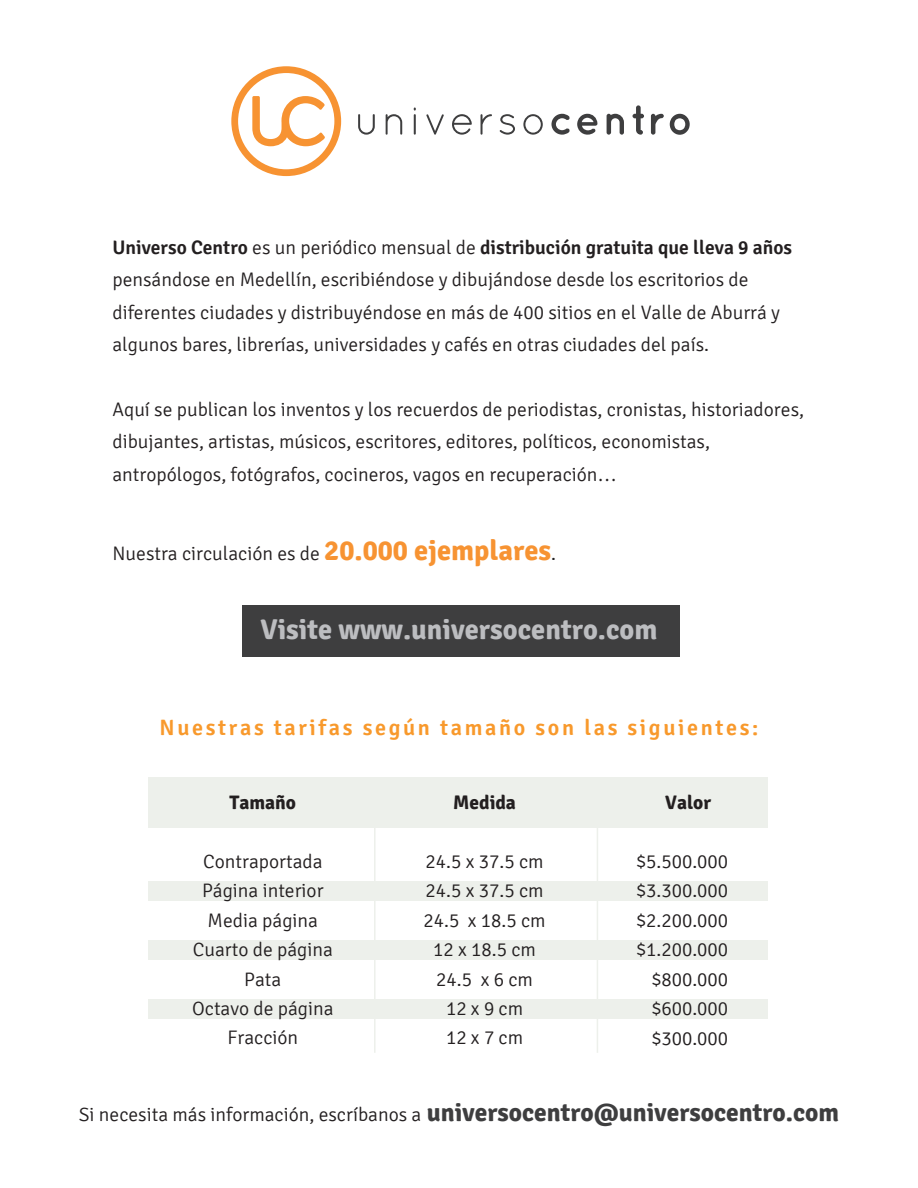
<style>
.page{position:relative;width:918px;height:1188px;background:#fff}
.page>*{position:absolute;margin:0;border:0;box-sizing:border-box;transform-origin:0 0}
.t1{font:700 28.5px "Signika";color:#bcbdc0}
.t2{font:600 22.05px "Signika";letter-spacing:.12em;color:#f8992c}
.t3{font:300 19.5px/29.4px "Signika";color:#231f20}
.t4{font:700 19.5px "Signika";color:#231f20}
.s1{font-weight:600}
.s2{font-family:"Myriad Pro";font-weight:400}
.s3{font-weight:700;font-size:28.5px;color:#f79332}
.s4{font-weight:700;font-size:25.5px;color:#3e3e3f}
</style>
<div class="page">
<div style="left:149px;top:777px;width:619px;height:51px;background:#edf0eb"></div>
<div style="left:149px;top:881px;width:619px;height:19px;background:#edf0eb"></div>
<div style="left:149px;top:940px;width:619px;height:19px;background:#edf0eb"></div>
<div style="left:149px;top:999px;width:619px;height:19px;background:#edf0eb"></div>
<div style="left:243px;top:605px;width:437px;height:52px;background:#3e3e3f"></div>
<svg style="left:231px;top:66px;width:110px;height:110px"></svg>
<svg style="left:358px;top:114px;width:17px;height:21px"></svg>
<svg style="left:386px;top:114px;width:16px;height:21px"></svg>
<hr style="left:414px;top:114px;width:2px;height:21px;background:#3e3e3f">
<svg style="left:426px;top:114px;width:18px;height:21px"></svg>
<svg style="left:452px;top:114px;width:20px;height:21px"></svg>
<svg style="left:481px;top:114px;width:11px;height:21px"></svg>
<svg style="left:500px;top:114px;width:15px;height:21px"></svg>
<svg style="left:523px;top:114px;width:20px;height:21px"></svg>
<svg style="left:551px;top:114px;width:19px;height:21px"></svg>
<svg style="left:577px;top:114px;width:20px;height:21px"></svg>
<svg style="left:607px;top:114px;width:17px;height:21px"></svg>
<svg style="left:633px;top:105px;width:11px;height:30px"></svg>
<svg style="left:651px;top:114px;width:13px;height:21px"></svg>
<svg style="left:670px;top:114px;width:20px;height:21px"></svg>
<hr style="left:374px;top:809px;width:2px;height:244px;background:#edf0eb">
<hr style="left:597px;top:809px;width:1px;height:244px;background:#edf0eb">
<p class="t3" style="left:112px;top:232px;width:681px;line-height:32.4px"><span class="s1">Universo Centro</span> es un periódico mensual de <span class="s1">distribución gratuita que lleva 9 años </span>pensándose en Medellín, escribiéndose y dibujándose desde los escritorios de diferentes ciudades y distribuyéndose en más de 400 sitios en el Valle de Aburrá y algunos bares, librerías, universidades y cafés en otras ciudades del país.</p>
<p class="t3" style="left:112px;top:394px;width:693px;line-height:32.4px">Aquí se publican los inventos y los recuerdos de periodistas, cronistas, historiadores, dibujantes, artistas, músicos, escritores, editores, políticos, economistas, antropólogos, fotógrafos, cocineros, vagos en recuperación<span class="s2">…</span></p>
<p class="t3" style="left:112px;top:539px;width:445px">Nuestra circulación es de <span class="s3">20.000 ejemplares</span>.</p>
<h1 class="t1" style="left:261px;top:612px;width:399px">Visite www.universocentro.com</h1>
<p class="t2" style="left:160px;top:715px;width:600px">Nuestras tarifas según tamaño son las siguientes:</p>
<p class="t4" style="left:230px;top:791px;width:68px">Tamaño</p>
<p class="t3" style="left:192px;top:847px;width:143px;text-align:center">Contraportada<br>Página interior<br>Media página<br>Cuarto de página<br>Pata<br>Octavo de página<br>Fracción</p>
<p class="t4" style="left:453px;top:791px;width:64px">Medida</p>
<p class="t3" style="left:423px;top:847px;width:124px;text-align:center">24.5 x 37.5 cm<br>24.5 x 37.5 cm<br>24.5 x 18.5 cm<br>12 x 18.5 cm<br>24.5 x 6 cm<br>12 x 9 cm<br>12 x 7 cm</p>
<p class="t4" style="left:665px;top:791px;width:47px">Valor</p>
<p class="t3" style="left:637px;top:847px;width:93px;text-align:right">$5.500.000 $3.300.000 $2.200.000 $1.200.000 $800.000 $600.000 $300.000</p>
<p class="t3" style="left:79px;top:1100px;width:762px">Si necesita más información, escríbanos a <span class="s4">universocentro@universocentro.com</span></p>
</div>
